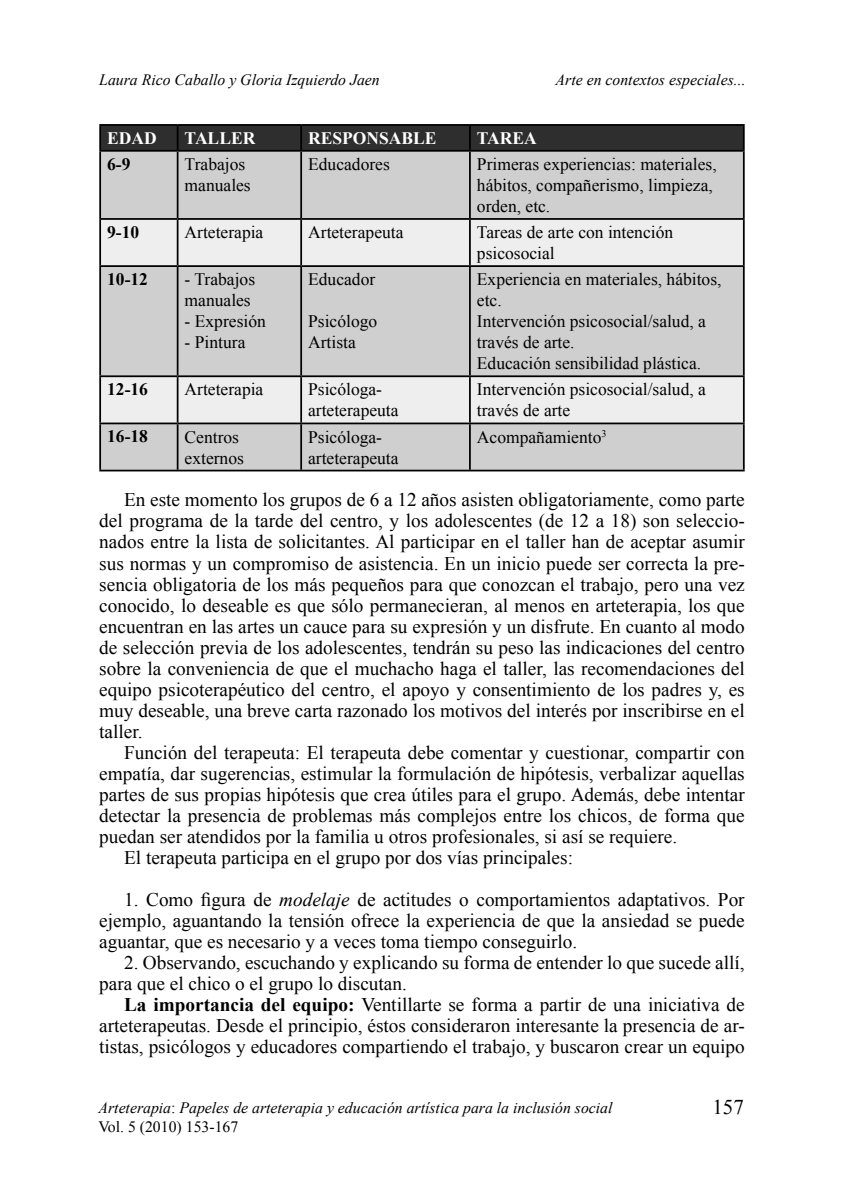
<style>
.page{position:relative;width:844px;height:1191px;background:#fff}
.page>*{position:absolute;margin:0;border:0;box-sizing:border-box;transform-origin:0 0}
.t1{font:21px "Times New Roman";color:#000}
.t2{font:19.25px/21px "Times New Roman";color:#000;text-align:justify}
.t3{font:17.5px/21px "Times New Roman";color:#000}
.t4{font:700 17.5px "Times New Roman";color:#fff}
.t5{font:700 17.5px "Times New Roman";color:#000}
.t6{font:italic 15.75px "Times New Roman";color:#000}
.t7{font:15.75px "Times New Roman";color:#000}
.s1{font-style:italic}
.s2{font-weight:700}
.s3{font-style:normal}
</style>
<div class="page">
<div style="left:101px;top:152px;width:641px;height:318px;background:#cfcfcf"></div>
<svg style="left:101px;top:220px;width:641px;height:202px;background:#dcdcdc"></svg>
<hr style="left:99px;top:124px;width:78px;height:2px;background:#000">
<hr style="left:99px;top:126px;width:2px;height:24px;background:#000">
<hr style="left:177px;top:124px;width:124px;height:2px;background:#000">
<hr style="left:301px;top:124px;width:169px;height:2px;background:#000">
<hr style="left:470px;top:124px;width:274px;height:2px;background:#000">
<div style="left:100px;top:125px;width:642px;height:25px;background:#2e2e2e"></div>
<hr style="left:742px;top:126px;width:2px;height:24px;background:#000">
<hr style="left:99px;top:150px;width:78px;height:2px;background:#000">
<hr style="left:99px;top:152px;width:2px;height:66px;background:#000">
<hr style="left:177px;top:150px;width:124px;height:2px;background:#000">
<hr style="left:177px;top:152px;width:1px;height:66px;background:#000">
<hr style="left:301px;top:150px;width:169px;height:2px;background:#000">
<hr style="left:300px;top:152px;width:2px;height:66px;background:#000">
<hr style="left:470px;top:150px;width:274px;height:2px;background:#000">
<hr style="left:469px;top:152px;width:1px;height:66px;background:#000">
<hr style="left:742px;top:152px;width:2px;height:66px;background:#000">
<hr style="left:99px;top:218px;width:78px;height:2px;background:#000">
<hr style="left:99px;top:220px;width:2px;height:45px;background:#000">
<hr style="left:177px;top:218px;width:124px;height:2px;background:#000">
<hr style="left:177px;top:220px;width:1px;height:45px;background:#000">
<hr style="left:301px;top:218px;width:169px;height:2px;background:#000">
<hr style="left:300px;top:220px;width:2px;height:45px;background:#000">
<hr style="left:470px;top:218px;width:274px;height:2px;background:#000">
<hr style="left:469px;top:220px;width:1px;height:45px;background:#000">
<hr style="left:742px;top:220px;width:2px;height:45px;background:#000">
<hr style="left:99px;top:265px;width:78px;height:2px;background:#000">
<hr style="left:99px;top:267px;width:2px;height:108px;background:#000">
<hr style="left:177px;top:265px;width:124px;height:2px;background:#000">
<hr style="left:177px;top:267px;width:1px;height:108px;background:#000">
<hr style="left:301px;top:265px;width:169px;height:2px;background:#000">
<hr style="left:300px;top:267px;width:2px;height:108px;background:#000">
<hr style="left:470px;top:265px;width:274px;height:2px;background:#000">
<hr style="left:469px;top:267px;width:1px;height:108px;background:#000">
<hr style="left:742px;top:267px;width:2px;height:108px;background:#000">
<hr style="left:99px;top:375px;width:78px;height:2px;background:#000">
<hr style="left:99px;top:377px;width:2px;height:45px;background:#000">
<hr style="left:177px;top:375px;width:124px;height:2px;background:#000">
<hr style="left:177px;top:377px;width:1px;height:45px;background:#000">
<hr style="left:301px;top:375px;width:169px;height:2px;background:#000">
<hr style="left:300px;top:377px;width:2px;height:45px;background:#000">
<hr style="left:470px;top:375px;width:274px;height:2px;background:#000">
<hr style="left:469px;top:377px;width:1px;height:45px;background:#000">
<hr style="left:742px;top:377px;width:2px;height:45px;background:#000">
<hr style="left:99px;top:422px;width:78px;height:2px;background:#000">
<hr style="left:99px;top:424px;width:2px;height:46px;background:#000">
<hr style="left:177px;top:422px;width:124px;height:2px;background:#000">
<hr style="left:177px;top:424px;width:1px;height:46px;background:#000">
<hr style="left:301px;top:422px;width:169px;height:2px;background:#000">
<hr style="left:300px;top:424px;width:2px;height:46px;background:#000">
<hr style="left:470px;top:422px;width:274px;height:2px;background:#000">
<hr style="left:469px;top:424px;width:1px;height:46px;background:#000">
<hr style="left:742px;top:424px;width:2px;height:46px;background:#000">
<hr style="left:99px;top:470px;width:645px;height:1px;background:#000">
<p class="t6" style="left:99px;top:71px;width:282px">Laura Rico Caballo y Gloria Izquierdo Jaen</p>
<p class="t6" style="left:555px;top:71px;width:191px">Arte en contextos especiales...</p>
<p class="t4" style="left:107px;top:128px;width:51px">EDAD</p>
<p class="t4" style="left:184px;top:128px;width:72px">TALLER</p>
<p class="t4" style="left:308px;top:128px;width:130px">RESPONSABLE</p>
<p class="t4" style="left:477px;top:128px;width:61px">TAREA</p>
<p class="t5" style="left:107px;top:154px;width:25px">6-9</p>
<p class="t3" style="left:184px;top:153px;width:68px">Trabajos manuales</p>
<p class="t3" style="left:308px;top:153px;width:83px">Educadores</p>
<p class="t3" style="left:477px;top:153px;width:241px">Primeras experiencias: materiales, hábitos, compañerismo, limpieza, orden, etc.</p>
<p class="t5" style="left:107px;top:222px;width:34px">9-10</p>
<p class="t3" style="left:184px;top:222px;width:80px">Arteterapia</p>
<p class="t3" style="left:308px;top:222px;width:97px">Arteterapeuta</p>
<p class="t3" style="left:477px;top:222px;width:198px">Tareas de arte con intención psicosocial</p>
<p class="t5" style="left:107px;top:269px;width:42px">10-12</p>
<p class="t3" style="left:184px;top:269px;width:72px">- Trabajos manuales</p>
<p class="t3" style="left:184px;top:311px;width:83px">- Expresión</p>
<p class="t3" style="left:184px;top:332px;width:62px">- Pintura</p>
<p class="t3" style="left:308px;top:269px;width:69px">Educador</p>
<p class="t3" style="left:308px;top:311px;width:71px">Psicólogo<br>Artista</p>
<p class="t3" style="left:477px;top:269px;width:246px">Experiencia en materiales, hábitos, etc.<br>Intervención psicosocial/salud, a través de arte.<br>Educación sensibilidad plástica.</p>
<p class="t5" style="left:107px;top:379px;width:42px">12-16</p>
<p class="t3" style="left:184px;top:379px;width:80px">Arteterapia</p>
<p class="t3" style="left:308px;top:379px;width:92px">Psicóloga&shy;arteterapeuta</p>
<p class="t3" style="left:477px;top:379px;width:230px">Intervención psicosocial/salud, a través de arte</p>
<p class="t5" style="left:107px;top:427px;width:42px">16-18</p>
<p class="t3" style="left:184px;top:426px;width:61px">Centros externos</p>
<p class="t3" style="left:308px;top:426px;width:92px">Psicóloga&shy;arteterapeuta</p>
<p class="t3" style="left:477px;top:426px;width:131px">Acompañamiento<sup>3</sup></p>
<p class="t2" style="left:99px;top:489px;width:646px;text-indent:25px">En este momento los grupos de 6 a 12 años asisten obligatoriamente, como parte del programa de la tarde del centro, y los adolescentes (de 12 a 18) son seleccio&shy;nados entre la lista de solicitantes. Al participar en el taller han de aceptar asumir sus normas y un compromiso de asistencia. En un inicio puede ser correcta la pre&shy;sencia obligatoria de los más pequeños para que conozcan el trabajo, pero una vez conocido, lo deseable es que sólo permanecieran, al menos en arteterapia, los que encuentran en las artes un cauce para su expresión y un disfrute. En cuanto al modo de selección previa de los adolescentes, tendrán su peso las indicaciones del centro sobre la conveniencia de que el muchacho haga el taller, las recomendaciones del equipo psicoterapéutico del centro, el apoyo y consentimiento de los padres y, es muy deseable, una breve carta razonado los motivos del interés por inscribirse en el taller.</p>
<p class="t2" style="left:124px;top:741px;width:622px">Función del terapeuta: El terapeuta debe comentar y cuestionar, compartir con</p>
<p class="t2" style="left:99px;top:762px;width:646px">empatía, dar sugerencias, estimular la formulación de hipótesis, verbalizar aquellas</p>
<p class="t2" style="left:99px;top:783px;width:646px">partes de sus propias hipótesis que crea útiles para el grupo. Además, debe intentar</p>
<p class="t2" style="left:99px;top:804px;width:646px">detectar la presencia de problemas más complejos entre los chicos, de forma que</p>
<p class="t2" style="left:99px;top:825px;width:579px">puedan ser atendidos por la familia u otros profesionales, si así se requiere.</p>
<p class="t2" style="left:124px;top:846px;width:450px">El terapeuta participa en el grupo por dos vías principales:</p>
<p class="t2" style="left:99px;top:888px;width:646px;text-indent:25px">1. Como figura de <span class="s1">modelaje</span> de actitudes o comportamientos adaptativos. Por ejemplo, aguantando la tensión ofrece la experiencia de que la ansiedad se puede aguantar, que es necesario y a veces toma tiempo conseguirlo.</p>
<p class="t2" style="left:99px;top:951px;width:646px;text-indent:25px">2. Observando, escuchando y explicando su forma de entender lo que sucede allí, para que el chico o el grupo lo discutan.</p>
<p class="t2" style="left:99px;top:993px;width:646px;text-indent:25px"><span class="s2">La importancia del equipo:</span> Ventillarte se forma a partir de una iniciativa de arteterapeutas. Desde el principio, éstos consideraron interesante la presencia de ar&shy;tistas, psicólogos y educadores compartiendo el trabajo, y buscaron crear un equipo</p>
<p class="t6" style="left:98px;top:1099px;width:515px">Arteterapia<span class="s3">:</span> Papeles de arteterapia y educación artística para la inclusión social</p>
<p class="t1" style="left:712px;top:1095px;width:33px">157</p>
<p class="t7" style="left:98px;top:1118px;width:141px">Vol. 5 (2010) 153-167</p>
</div>
